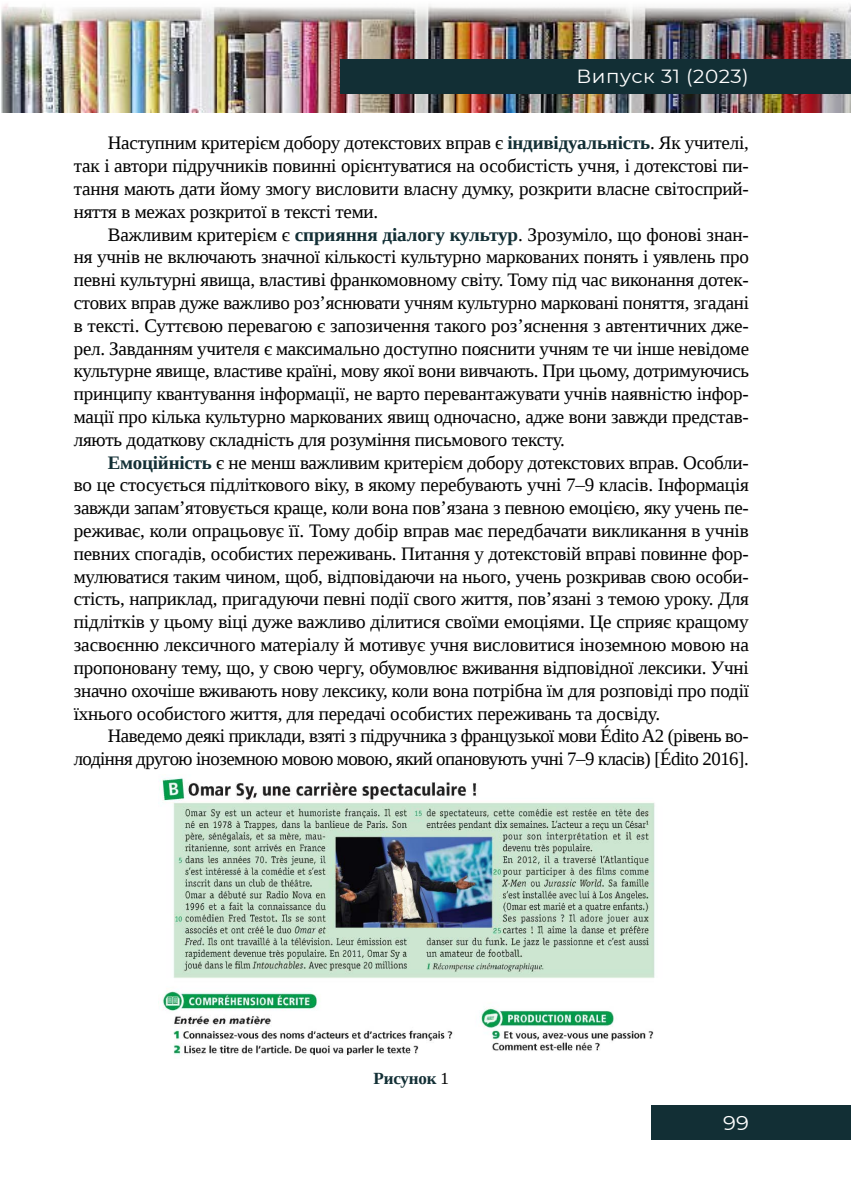
<style>
.page{position:relative;width:851px;height:1191px;background:#fff}
.page>*{position:absolute;margin:0;border:0;box-sizing:border-box;transform-origin:0 0}
.t1{font:20px "Montserrat";color:#fff;scale:1.05 1}
.t2{font:19px/22.8px "Liberation Serif";letter-spacing:-.025em;color:#000;text-align:justify}
.t3{font:19px "Montserrat";letter-spacing:.025em;color:#fff;scale:1.05 1}
.t4{font:700 17px "Liberation Serif";letter-spacing:-.01em;color:#122f35}
.s1{font-weight:700;color:#122f35}
.s2{font-weight:400;color:#000}
</style>
<div class="page">
<img style="left:1px;top:4px;width:849px;height:109px">
<div style="left:340px;top:60px;width:510px;height:34px;background:#122f35"></div>
<div style="left:651px;top:1106px;width:199px;height:34px;background:#122f35"></div>
<img style="left:158px;top:777px;width:497px;height:278px">
<p class="t3" style="left:576px;top:63px;width:166px">Випуск 31 (2023)</p>
<p class="t2" style="left:74px;top:131px;width:676px;text-indent:34px">Наступним критерієм добору дотекстових вправ є <span class="s1">індивідуальність</span>. Як учителі, так і автори підручників повинні орієнтуватися на особистість учня, і дотекстові пи&shy;тання мають дати йому змогу висловити власну думку, розкрити власне світосприй&shy;няття в межах розкритої в тексті теми.</p>
<p class="t2" style="left:74px;top:223px;width:676px;text-indent:34px">Важливим критерієм є <span class="s1">сприяння діалогу культур</span>. Зрозуміло, що фонові знан&shy;ня учнів не включають значної кількості культурно маркованих понять і уявлень про певні культурні явища, властиві франкомовному світу. Тому під час виконання дотек&shy;стових вправ дуже важливо роз’яснювати учням культурно марковані поняття, згадані в тексті. Суттєвою перевагою є запозичення такого роз’яснення з автентичних дже&shy;рел. Завданням учителя є максимально доступно пояснити учням те чи інше невідоме культурне явище, властиве країні, мову якої вони вивчають. При цьому, дотримуючись принципу квантування інформації, не варто перевантажувати учнів наявністю інфор&shy;мації про кілька культурно маркованих явищ одночасно, адже вони завжди представ&shy;ляють додаткову складність для розуміння письмового тексту.</p>
<p class="t2" style="left:74px;top:451px;width:676px;text-indent:34px"><span class="s1">Емоційність</span> є не менш важливим критерієм добору дотекстових вправ. Особли&shy;во це стосується підліткового віку, в якому перебувають учні 7–9 класів. Інформація завжди запам’ятовується краще, коли вона пов’язана з певною емоцією, яку учень пе&shy;реживає, коли опрацьовує її. Тому добір вправ має передбачати викликання в учнів певних спогадів, особистих переживань. Питання у дотекстовій вправі повинне фор&shy;мулюватися таким чином, щоб, відповідаючи на нього, учень розкривав свою особи&shy;стість, наприклад, пригадуючи певні події свого життя, пов’язані з темою уроку. Для підлітків у цьому віці дуже важливо ділитися своїми емоціями. Це сприяє кращому засвоєнню лексичного матеріалу й мотивує учня висловитися іноземною мовою на пропоновану тему, що, у свою чергу, обумовлює вживання відповідної лексики. Учні значно охочіше вживають нову лексику, коли вона потрібна їм для розповіді про події їхнього особистого життя, для передачі особистих переживань та досвіду.</p>
<p class="t2" style="left:74px;top:724px;width:676px;text-align:right">Наведемо деякі приклади, взяті з підручника з французької мови Édito A2 (рівень во&shy;лодіння другою іноземною мовою мовою, який опановують учні 7–9 класів) [Édito 2016].</p>
<p class="t4" style="left:373px;top:1067px;width:77px">Рисунок <span class="s2">1</span></p>
<p class="t1" style="left:723px;top:1109px;width:26px">99</p>
</div>
